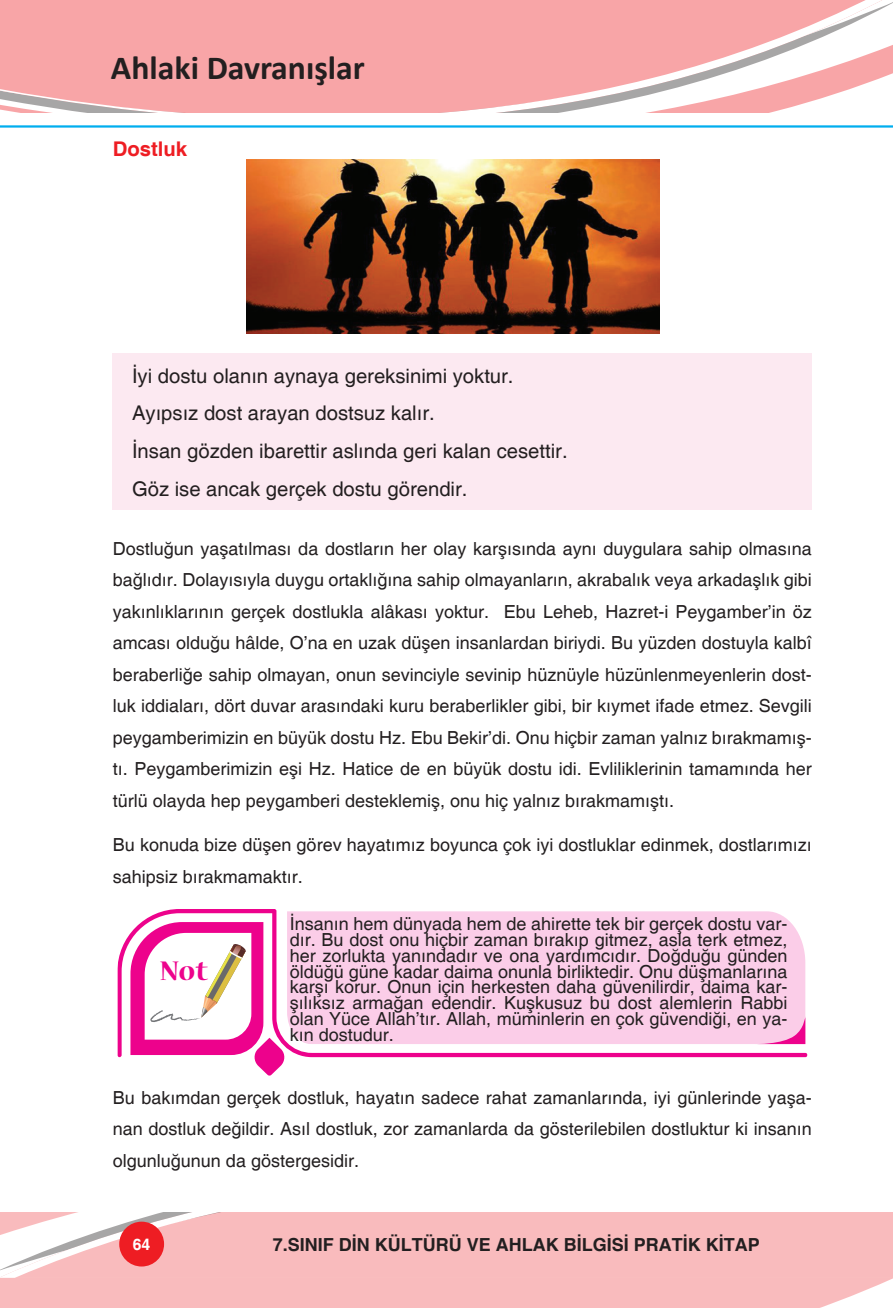
<style>
.page{position:relative;width:893px;height:1308px;background:#fff}
.page>*{position:absolute;margin:0;border:0;box-sizing:border-box;transform-origin:0 0}
.t1{font:700 33.75px "Calibri";color:#231f20}
.t2{font:700 29.93px "Nueva Std";color:#ed028c}
.t3{font:20.25px/37.8px "Helvetica";color:#231f20}
.t4{font:700 20.25px "Helvetica";color:#ee1d23}
.t5{font:18px/31.5px "Helvetica";color:#231f20;text-align:justify}
.t6{font:700 18px "Helvetica";color:#231f20}
.t7{font:700 15.75px "Helvetica";color:#fff}
</style>
<div class="page">
<div style="left:0;top:1277px;width:893px;height:30px;background:#f9bbbd"></div>
<svg style="left:0;top:1235px;width:893px;height:42px;background:#f8bec0"></svg>
<svg style="left:0;top:1213px;width:893px;height:22px;background:#f7c2c4"></svg>
<div style="left:120px;top:1222px;width:43px;height:43px;background:#ee1d23;border-radius:50%"></div>
<div style="left:119px;top:1221px;width:45px;height:45px;border:2px solid #ee1d23;border-radius:50%"></div>
<svg style="left:0;top:0;width:893px;height:45px;background:#f7abad"></svg>
<svg style="left:0;top:45px;width:893px;height:67px;fill:#f8a5a7"></svg>
<hr style="left:0;top:125px;width:893px;height:3px;background:#00aeef">
<img style="left:247px;top:160px;width:412px;height:173px">
<div style="left:113px;top:353px;width:699px;height:157px;background:#fce9f1"></div>
<svg style="left:117px;top:909px;width:690px;height:148px;background:#facae6"></svg>
<svg style="left:755px;top:1016px;width:50px;height:28px"></svg>
<svg style="left:130px;top:922px;width:156px;height:153px"></svg>
<h1 class="t1" style="left:111px;top:44px;width:255px">Ahlaki Davranışlar</h1>
<p class="t4" style="left:113px;top:137px;width:76px">Dostluk</p>
<p class="t3" style="left:132px;top:357px;width:437px">İyi dostu olanın aynaya gereksinimi yoktur.<br>Ayıpsız dost arayan dostsuz kalır.<br>İnsan gözden ibarettir aslında geri kalan cesettir.<br>Göz ise ancak gerçek dostu görendir.</p>
<p class="t5" style="left:113px;top:533px;width:701px">Dostluğun yaşatılması da dostların her olay karşısında aynı duygulara sahip olmasına bağlıdır. Dolayısıyla duygu ortaklığına sahip olmayanların, akrabalık veya arkadaşlık gibi yakınlıklarının gerçek dostlukla alâkası yoktur. Ebu Leheb, Hazret-i Peygamber’in öz amcası olduğu hâlde, O’na en uzak düşen insanlardan biriydi. Bu yüzden dostuyla kalbî beraberliğe sahip olmayan, onun sevinciyle sevinip hüznüyle hüzünlenmeyenlerin dost&shy;luk iddiaları, dört duvar arasındaki kuru beraberlikler gibi, bir kıymet ifade etmez. Sevgili peygamberimizin en büyük dostu Hz. Ebu Bekir’di. Onu hiçbir zaman yalnız bırakmamış&shy;tı. Peygamberimizin eşi Hz. Hatice de en büyük dostu idi. Evliliklerinin tamamında her türlü olayda hep peygamberi desteklemiş, onu hiç yalnız bırakmamıştı.</p>
<p class="t5" style="left:113px;top:829px;width:701px">Bu konuda bize düşen görev hayatımız boyunca çok iyi dostluklar edinmek, dostlarımızı sahipsiz bırakmamaktır.</p>
<h2 class="t2" style="left:160px;top:956px;width:49px">Not</h2>
<p class="t5" style="left:290px;top:916px;width:499px;line-height:15.8px">İnsanın hem dünyada hem de ahirette tek bir gerçek dostu var&shy;dır. Bu dost onu hiçbir zaman bırakıp gitmez, asla terk etmez, her zorlukta yanındadır ve ona yardımcıdır. Doğduğu günden öldüğü güne kadar daima onunla birliktedir. Onu düşmanlarına karşı korur. Onun için herkesten daha güvenilirdir, daima kar&shy;şılıksız armağan edendir. Kuşkusuz bu dost alemlerin Rabbi olan Yüce Allah’tır. Allah, müminlerin en çok güvendiği, en ya&shy;kın dostudur.</p>
<p class="t5" style="left:113px;top:1082px;width:701px">Bu bakımdan gerçek dostluk, hayatın sadece rahat zamanlarında, iyi günlerinde yaşa&shy;nan dostluk değildir. Asıl dostluk, zor zamanlarda da gösterilebilen dostluktur ki insanın olgunluğunun da göstergesidir.</p>
<p class="t7" style="left:133px;top:1235px;width:19px">64</p>
<p class="t6" style="left:273px;top:1233px;width:489px">7.SINIF DİN KÜLTÜRÜ VE AHLAK BİLGİSİ PRATİK KİTAP</p>
</div>
